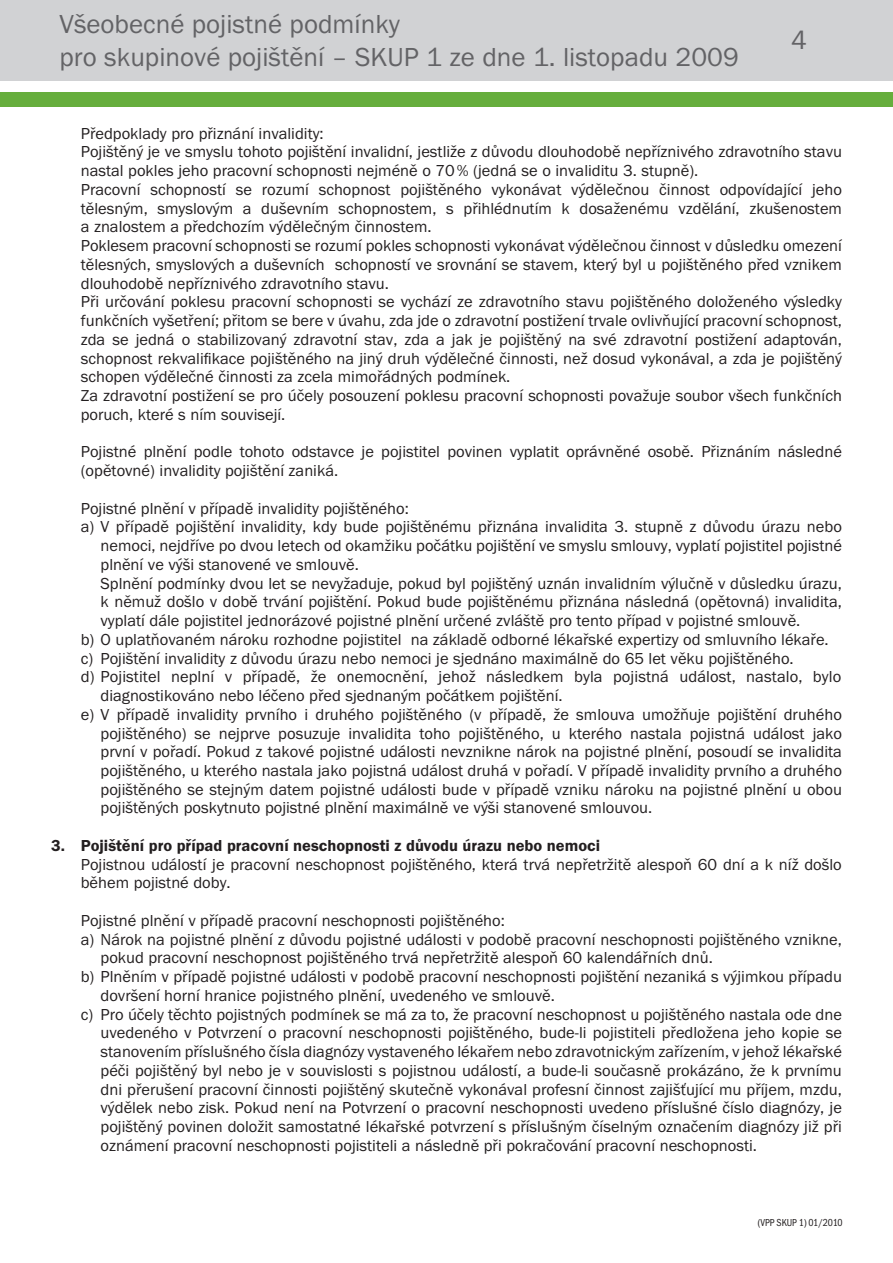
<style>
.page{position:relative;width:893px;height:1263px;background:#fff}
.page>*{position:absolute;margin:0;border:0;box-sizing:border-box;transform-origin:0 0}
.t1{font:27px/32.4px "Franklin Got Itc TOT Boo";color:#636366}
.t2{font:16.5px/18.8px "Franklin Got Itc TOT Boo";color:#231f20}
.t3{font:16.5px "Franklin Got Itc TOT Dem";color:#231f20}
.t4{font:10.5px "Franklin Got Itc TOT Boo Con";color:#231f20;scale:.96 1}
</style>
<div class="page">
<div style="left:0;top:0;width:893px;height:81px;background:#d1d2d4"></div>
<div style="left:0;top:92px;width:893px;height:15px;background:#66ae3d"></div>
<h1 class="t1" style="left:60px;top:8px;width:681px">Všeobecné pojistné podmínky<br>pro skupinové pojištění – SKUP 1 ze dne 1. listopadu 2009</h1>
<h1 class="t1" style="left:791px;top:25px;width:17px">4</h1>
<p class="t2" style="left:81px;top:124px;width:763px">Předpoklady pro přiznání invalidity:<br>Pojištěný je ve smyslu tohoto pojištění invalidní, jestliže z důvodu dlouhodobě nepříznivého zdravotního stavu nastal pokles jeho pracovní schopnosti nejméně o 70% (jedná se o invaliditu 3. stupně).<br>Pracovní schopností se rozumí schopnost pojištěného vykonávat výdělečnou činnost odpovídající jeho tělesným, smyslovým a duševním schopnostem, s přihlédnutím k dosaženému vzdělání, zkušenostem a znalostem a předchozím výdělečným činnostem.<br>Poklesem pracovní schopnosti se rozumí pokles schopnosti vykonávat výdělečnou činnost v důsledku omezení tělesných, smyslových a duševních schopností ve srovnání se stavem, který byl u pojištěného před vznikem dlouhodobě nepříznivého zdravotního stavu.<br>Při určování poklesu pracovní schopnosti se vychází ze zdravotního stavu pojištěného doloženého výsledky funkčních vyšetření; přitom se bere v úvahu, zda jde o zdravotní postižení trvale ovlivňující pracovní schopnost, zda se jedná o stabilizovaný zdravotní stav, zda a jak je pojištěný na své zdravotní postižení adaptován, schopnost rekvalifikace pojištěného na jiný druh výdělečné činnosti, než dosud vykonával, a zda je pojištěný schopen výdělečné činnosti za zcela mimořádných podmínek.<br>Za zdravotní postižení se pro účely posouzení poklesu pracovní schopnosti považuje soubor všech funkčních poruch, které s ním souvisejí.</p>
<p class="t2" style="left:81px;top:443px;width:763px">Pojistné plnění podle tohoto odstavce je pojistitel povinen vyplatit oprávněné osobě. Přiznáním následné (opětovné) invalidity pojištění zaniká.</p>
<p class="t2" style="left:81px;top:499px;width:329px">Pojistné plnění v případě invalidity pojištěného:</p>
<p class="t2" style="left:81px;top:518px;width:763px">a) V případě pojištění invalidity, kdy bude pojištěnému přiznána invalidita 3. stupně z důvodu úrazu nebo</p>
<p class="t2" style="left:101px;top:536px;width:743px">nemoci, nejdříve po dvou letech od okamžiku počátku pojištění ve smyslu smlouvy, vyplatí pojistitel pojistné</p>
<p class="t2" style="left:101px;top:555px;width:260px">plnění ve výši stanovené ve smlouvě.</p>
<p class="t2" style="left:101px;top:574px;width:743px">Splnění podmínky dvou let se nevyžaduje, pokud byl pojištěný uznán invalidním výlučně v důsledku úrazu,</p>
<p class="t2" style="left:101px;top:593px;width:743px">k němuž došlo v době trvání pojištění. Pokud bude pojištěnému přiznána následná (opětovná) invalidita,</p>
<p class="t2" style="left:101px;top:611px;width:701px">vyplatí dále pojistitel jednorázové pojistné plnění určené zvláště pro tento případ v pojistné smlouvě.</p>
<p class="t2" style="left:81px;top:630px;width:749px">b) O uplatňovaném nároku rozhodne pojistitel na základě odborné lékařské expertizy od smluvního lékaře.</p>
<p class="t2" style="left:81px;top:649px;width:714px">c) Pojištění invalidity z důvodu úrazu nebo nemoci je sjednáno maximálně do 65 let věku pojištěného.</p>
<p class="t2" style="left:81px;top:668px;width:762px">d) Pojistitel neplní v případě, že onemocnění, jehož následkem byla pojistná událost, nastalo, bylo</p>
<p class="t2" style="left:101px;top:686px;width:464px">diagnostikováno nebo léčeno před sjednaným počátkem pojištění.</p>
<p class="t2" style="left:81px;top:705px;width:763px">e) V případě invalidity prvního i druhého pojištěného (v případě, že smlouva umožňuje pojištění druhého</p>
<p class="t2" style="left:101px;top:724px;width:743px">pojištěného) se nejprve posuzuje invalidita toho pojištěného, u kterého nastala pojistná událost jako</p>
<p class="t2" style="left:101px;top:743px;width:743px">první v pořadí. Pokud z takové pojistné události nevznikne nárok na pojistné plnění, posoudí se invalidita</p>
<p class="t2" style="left:101px;top:761px;width:743px">pojištěného, u kterého nastala jako pojistná událost druhá v pořadí. V případě invalidity prvního a druhého</p>
<p class="t2" style="left:101px;top:780px;width:743px">pojištěného se stejným datem pojistné události bude v případě vzniku nároku na pojistné plnění u obou</p>
<p class="t2" style="left:101px;top:799px;width:553px">pojištěných poskytnuto pojistné plnění maximálně ve výši stanovené smlouvou.</p>
<p class="t3" style="left:51px;top:836px;width:550px">3. Pojištění pro případ pracovní neschopnosti z důvodu úrazu nebo nemoci</p>
<p class="t2" style="left:81px;top:855px;width:763px">Pojistnou událostí je pracovní neschopnost pojištěného, která trvá nepřetržitě alespoň 60 dní a k níž došlo během pojistné doby.</p>
<p class="t2" style="left:81px;top:911px;width:426px">Pojistné plnění v případě pracovní neschopnosti pojištěného:</p>
<p class="t2" style="left:81px;top:930px;width:763px">a) Nárok na pojistné plnění z důvodu pojistné události v podobě pracovní neschopnosti pojištěného vznikne,</p>
<p class="t2" style="left:101px;top:949px;width:614px">pokud pracovní neschopnost pojištěného trvá nepřetržitě alespoň 60 kalendářních dnů.</p>
<p class="t2" style="left:81px;top:967px;width:763px">b) Plněním v případě pojistné události v podobě pracovní neschopnosti pojištění nezaniká s výjimkou případu</p>
<p class="t2" style="left:101px;top:986px;width:456px">dovršení horní hranice pojistného plnění, uvedeného ve smlouvě.</p>
<p class="t2" style="left:81px;top:1005px;width:763px">c) Pro účely těchto pojistných podmínek se má za to, že pracovní neschopnost u pojištěného nastala ode dne</p>
<p class="t2" style="left:101px;top:1024px;width:743px">uvedeného v Potvrzení o pracovní neschopnosti pojištěného, bude-li pojistiteli předložena jeho kopie se</p>
<p class="t2" style="left:101px;top:1042px;width:743px">stanovením příslušného čísla diagnózy vystaveného lékařem nebo zdravotnickým zařízením, v jehož lékařské</p>
<p class="t2" style="left:101px;top:1061px;width:743px">péči pojištěný byl nebo je v souvislosti s pojistnou událostí, a bude-li současně prokázáno, že k prvnímu</p>
<p class="t2" style="left:101px;top:1080px;width:743px">dni přerušení pracovní činnosti pojištěný skutečně vykonával profesní činnost zajišťující mu příjem, mzdu,</p>
<p class="t2" style="left:101px;top:1099px;width:743px">výdělek nebo zisk. Pokud není na Potvrzení o pracovní neschopnosti uvedeno příslušné číslo diagnózy, je</p>
<p class="t2" style="left:101px;top:1117px;width:743px">pojištěný povinen doložit samostatné lékařské potvrzení s příslušným číselným označením diagnózy již při</p>
<p class="t2" style="left:101px;top:1136px;width:658px">oznámení pracovní neschopnosti pojistiteli a následně při pokračování pracovní neschopnosti.</p>
<p class="t4" style="left:758px;top:1217px;width:90px">(VPP SKUP 1) 01/2010</p>
</div>
